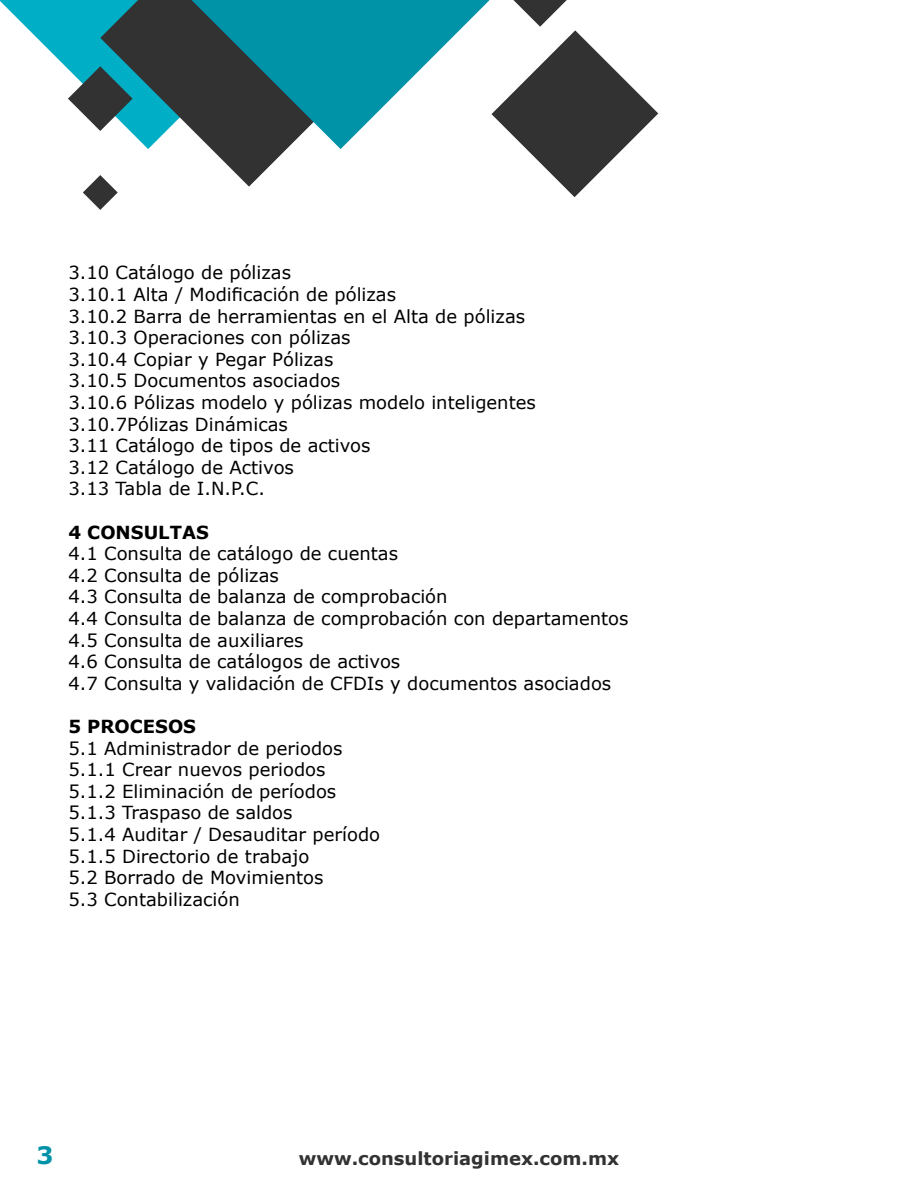
<style>
.page{position:relative;width:918px;height:1188px;background:#fff}
.page>*{position:absolute;margin:0;border:0;box-sizing:border-box;transform-origin:0 0}
.t1{font:700 24px "Verdana";color:#0093a7}
.t2{font:18px/21.6px "Verdana";color:#000}
.t3{font:700 18px "Verdana";color:#333232}
.t4{font:700 18px "Verdana";color:#000}
</style>
<div class="page">
<svg style="left:489px;top:0;width:169px;height:197px"></svg>
<svg style="left:0;top:0;width:100px;height:69px;fill:#00aec5"></svg>
<svg style="left:100px;top:0;width:187px;height:187px"></svg>
<svg style="left:68px;top:66px;width:65px;height:65px"></svg>
<svg style="left:83px;top:175px;width:35px;height:35px"></svg>
<svg style="left:192px;top:0;width:297px;height:149px"></svg>
<p class="t2" style="left:68px;top:262px;width:469px">3.10 Catálogo de pólizas<br>3.10.1 Alta / Modificación de pólizas<br>3.10.2 Barra de herramientas en el Alta de pólizas<br>3.10.3 Operaciones con pólizas<br>3.10.4 Copiar y Pegar Pólizas<br>3.10.5 Documentos asociados<br>3.10.6 Pólizas modelo y pólizas modelo inteligentes<br>3.10.7Pólizas Dinámicas<br>3.11 Catálogo de tipos de activos<br>3.12 Catálogo de Activos<br>3.13 Tabla de I.N.P.C.</p>
<p class="t4" style="left:68px;top:519px;width:142px">4 CONSULTAS</p>
<p class="t2" style="left:68px;top:543px;width:562px">4.1 Consulta de catálogo de cuentas<br>4.2 Consulta de pólizas<br>4.3 Consulta de balanza de comprobación<br>4.4 Consulta de balanza de comprobación con departamentos 4.5 Consulta de auxiliares<br>4.6 Consulta de catálogos de activos<br>4.7 Consulta y validación de CFDIs y documentos asociados</p>
<p class="t4" style="left:68px;top:714px;width:129px">5 PROCESOS</p>
<p class="t2" style="left:68px;top:737px;width:313px">5.1 Administrador de periodos<br>5.1.1 Crear nuevos periodos<br>5.1.2 Eliminación de períodos<br>5.1.3 Traspaso de saldos<br>5.1.4 Auditar / Desauditar período<br>5.1.5 Directorio de trabajo<br>5.2 Borrado de Movimientos<br>5.3 Contabilización</p>
<h1 class="t1" style="left:37px;top:1138px;width:19px">3</h1>
<p class="t3" style="left:299px;top:1145px;width:322px">www.consultoriagimex.com.mx</p>
</div>
